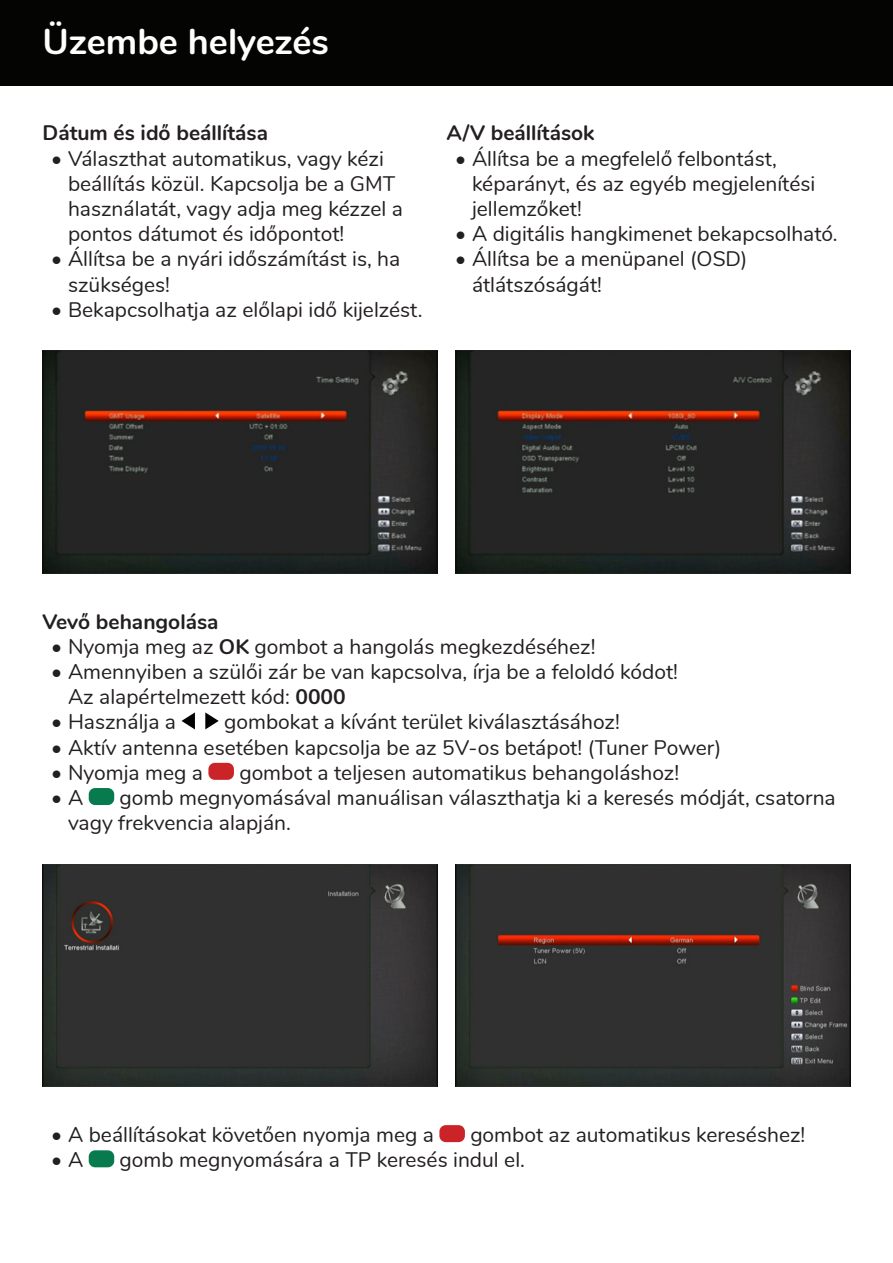
<style>
.page{position:relative;width:893px;height:1263px;background:#fff}
.page>*{position:absolute;margin:0;border:0;box-sizing:border-box;transform-origin:0 0}
.t1{font:700 36px "Nunito";color:#fff}
.t2{font:21px/25.2px "Nunito";color:#231f20}
.t3{font:700 21px "Nunito";color:#231f20}
.s1{font-weight:700}
</style>
<div class="page">
<div style="left:0;top:0;width:893px;height:85px;background:#040503"></div>
<svg style="left:182px;top:712px;width:13px;height:17px"></svg>
<svg style="left:205px;top:712px;width:14px;height:17px"></svg>
<div style="left:208px;top:763px;width:26px;height:17px;background:#cb2428;border-radius:6px"></div>
<div style="left:89px;top:788px;width:25px;height:17px;background:#077a4e;border-radius:6px"></div>
<div style="left:439px;top:1125px;width:26px;height:17px;background:#cb2428;border-radius:6px"></div>
<div style="left:89px;top:1150px;width:25px;height:17px;background:#077a4e;border-radius:6px"></div>
<img style="left:43px;top:351px;width:395px;height:222px">
<img style="left:43px;top:864px;width:395px;height:223px">
<img style="left:455px;top:351px;width:395px;height:222px">
<img style="left:455px;top:864px;width:395px;height:223px">
<p class="t1" style="left:43px;top:15px;width:288px">Üzembe helyezés</p>
<p class="t3" style="left:43px;top:118px;width:227px">Dátum és idő beállítása</p>
<p class="t2" style="left:68px;top:144px;width:336px;text-indent:-17px">• Választhat automatikus, vagy kézi beállítás közül. Kapcsolja be a GMT használatát, vagy adja meg kézzel a pontos dátumot és időpontot!</p>
<p class="t2" style="left:68px;top:245px;width:334px;text-indent:-17px">• Állítsa be a nyári időszámítást is, ha szükséges!</p>
<p class="t2" style="left:51px;top:296px;width:373px">• Bekapcsolhatja az előlapi idő kijelzést.</p>
<p class="t3" style="left:446px;top:118px;width:150px">A/V beállítások</p>
<p class="t2" style="left:472px;top:144px;width:345px;text-indent:-17px">• Állítsa be a megfelelő felbontást, képarányt, és az egyéb megjelenítési jellemzőket!</p>
<p class="t2" style="left:455px;top:220px;width:384px">• A digitális hangkimenet bekapcsolható.</p>
<p class="t2" style="left:472px;top:245px;width:277px;text-indent:-17px">• Állítsa be a menüpanel (OSD) átlátszóságát!</p>
<p class="t3" style="left:43px;top:606px;width:178px">Vevő behangolása</p>
<p class="t2" style="left:51px;top:633px;width:546px">• Nyomja meg az <span class="s1">OK</span> gombot a hangolás megkezdéséhez!</p>
<p class="t2" style="left:68px;top:658px;width:611px;text-indent:-17px">• Amennyiben a szülői zár be van kapcsolva, írja be a feloldó kódot!<br>Az alapértelmezett kód: <span class="s1">0000</span></p>
<p class="t2" style="left:51px;top:708px;width:127px">• Használja a</p>
<p class="t2" style="left:224px;top:708px;width:397px">gombokat a kívánt terület kiválasztásához!</p>
<p class="t2" style="left:51px;top:733px;width:672px">• Aktív antenna esetében kapcsolja be az 5V-os betápot! (Tuner Power)</p>
<p class="t2" style="left:51px;top:759px;width:153px">• Nyomja meg a</p>
<p class="t2" style="left:239px;top:759px;width:441px">gombot a teljesen automatikus behangoláshoz!</p>
<p class="t2" style="left:51px;top:784px;width:34px">• A</p>
<p class="t2" style="left:68px;top:784px;width:769px;text-indent:52px">gomb megnyomásával manuálisan választhatja ki a keresés módját, csatorna vagy frekvencia alapján.</p>
<p class="t2" style="left:51px;top:1121px;width:384px">• A beállításokat követően nyomja meg a</p>
<p class="t2" style="left:470px;top:1121px;width:337px">gombot az automatikus kereséshez!</p>
<p class="t2" style="left:51px;top:1146px;width:34px">• A</p>
<p class="t2" style="left:120px;top:1146px;width:407px">gomb megnyomására a TP keresés indul el.</p>
</div>
